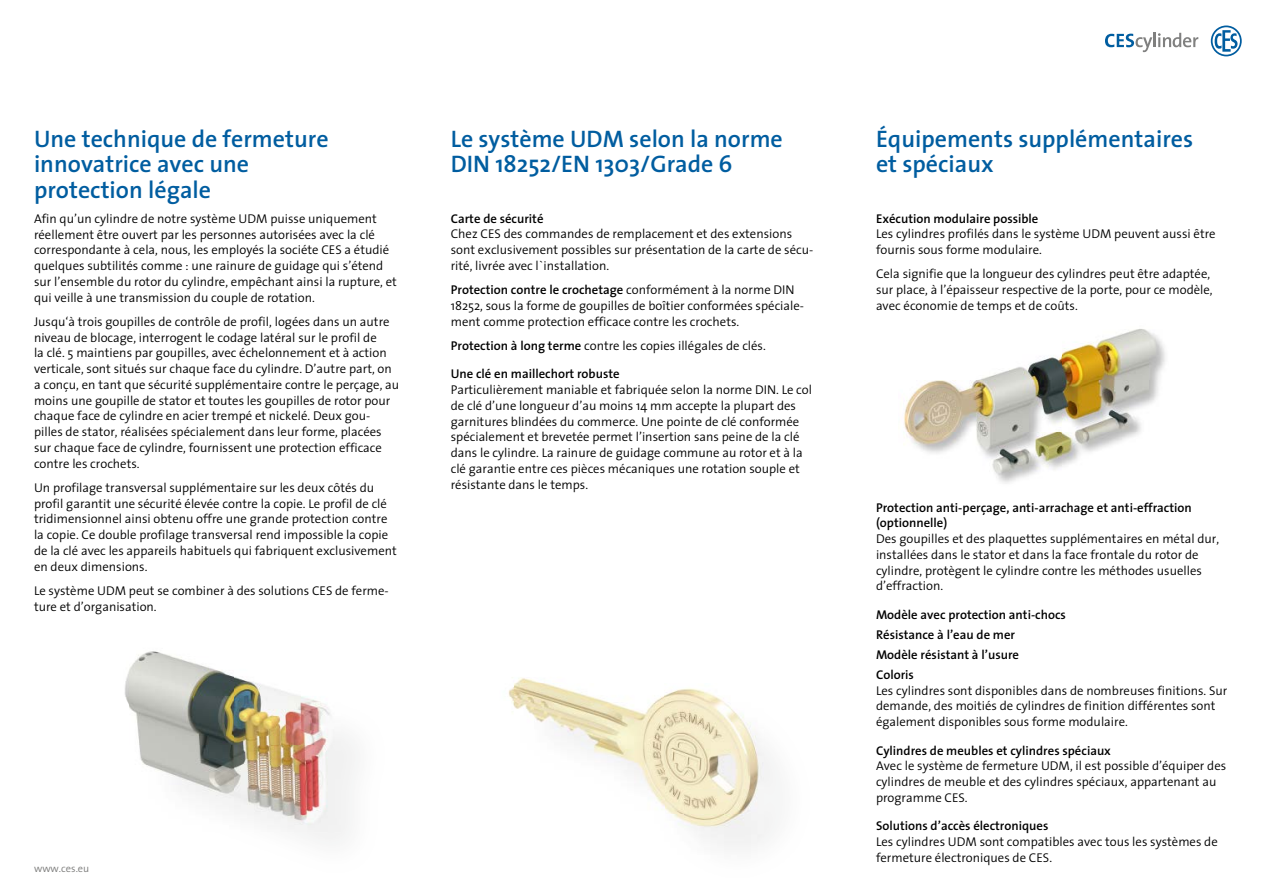
<style>
.page{position:relative;width:1263px;height:893px;background:#fff}
.page>*{position:absolute;margin:0;border:0;box-sizing:border-box;transform-origin:0 0}
.t1{font:600 24px/25.5px "The Sans";color:#005da0}
.t2{font:300 12.75px/15.8px "The Sans";color:#000}
.t3{font:600 12.75px/20px "The Sans";color:#000}
.t4{font:300 10.5px "The Sans";color:#7b7b7a}
.s1{font-weight:600}
</style>
<div class="page">
<svg style="left:1105px;top:34px;width:47px;height:18px"></svg>
<hr style="left:1153px;top:33px;width:3px;height:14px;background:#80807f">
<svg style="left:1158px;top:33px;width:40px;height:14px"></svg>
<svg style="left:1211px;top:26px;width:31px;height:30px"></svg>
<img style="left:904px;top:377px;width:256px;height:107px">
<img style="left:987px;top:329px;width:178px;height:48px">
<img style="left:167px;top:697px;width:188px;height:144px">
<img style="left:124px;top:651px;width:182px;height:46px">
<img style="left:126px;top:697px;width:41px;height:76px">
<img style="left:508px;top:678px;width:33px;height:24px">
<img style="left:515px;top:683px;width:249px;height:175px">
<h1 class="t1" style="left:34px;top:125px;width:296px">Une technique de fermeture innovatrice avec une protection légale</h1>
<h1 class="t1" style="left:451px;top:125px;width:334px">Le système UDM selon la norme<br>DIN 18252/EN 1303/Grade 6</h1>
<h1 class="t1" style="left:876px;top:125px;width:319px">Équipements supplémentaires et spéciaux</h1>
<p class="t2" style="left:34px;top:210px;width:364px">Afin qu’un cylindre de notre système UDM puisse uniquement réellement être ouvert par les personnes autorisées avec la clé correspondante à cela, nous, les employés la sociéte CES a étudié quelques subtilités comme : une rainure de guidage qui s’étend sur l’ensemble du rotor du cylindre, empêchant ainsi la rupture, et qui veille à une transmission du couple de rotation.</p>
<p class="t2" style="left:34px;top:313px;width:367px">Jusqu‘à trois goupilles de contrôle de profil, logées dans un autre niveau de blocage, interrogent le codage latéral sur le profil de<br>la clé. 5 maintiens par goupilles, avec échelonnement et à action verticale, sont situés sur chaque face du cylindre. D’autre part, on a conçu, en tant que sécurité supplémentaire contre le perçage, au moins une goupille de stator et toutes les goupilles de rotor pour chaque face de cylindre en acier trempé et nickelé. Deux gou&shy;pilles de stator, réalisées spécialement dans leur forme, placées sur chaque face de cylindre, fournissent une protection efficace contre les crochets.</p>
<p class="t2" style="left:34px;top:479px;width:364px">Un profilage transversal supplémentaire sur les deux côtés du profil garantit une sécurité élevée contre la copie. Le profil de clé tridimensionnel ainsi obtenu offre une grande protection contre la copie. Ce double profilage transversal rend impossible la copie de la clé avec les appareils habituels qui fabriquent exclusivement en deux dimensions.</p>
<p class="t2" style="left:34px;top:582px;width:356px">Le système UDM peut se combiner à des solutions CES de ferme&shy;ture et d’organisation.</p>
<p class="t3" style="left:451px;top:208px;width:94px">Carte de sécurité</p>
<p class="t2" style="left:451px;top:226px;width:364px">Chez CES des commandes de remplacement et des extensions sont exclusivement possibles sur présentation de la carte de sécu&shy;rité, livrée avec l`installation.</p>
<p class="t2" style="left:451px;top:282px;width:355px"><span class="s1">Protection contre le crochetage</span> conformément à la norme DIN<br>18252, sous la forme de goupilles de boîtier conformées spéciale&shy;ment comme protection efficace contre les crochets.</p>
<p class="t2" style="left:451px;top:337px;width:317px"><span class="s1">Protection à long terme</span> contre les copies illégales de clés.</p>
<p class="t3" style="left:451px;top:364px;width:170px">Une clé en maillechort robuste</p>
<p class="t2" style="left:451px;top:382px;width:363px">Particulièrement maniable et fabriquée selon la norme DIN. Le col de clé d’une longueur d’au moins 14 mm accepte la plupart des garnitures blindées du commerce. Une pointe de clé conformée spécialement et brevetée permet l’insertion sans peine de la clé dans le cylindre. La rainure de guidage commune au rotor et à la clé garantie entre ces pièces mécaniques une rotation souple et résistante dans le temps.</p>
<p class="t4" style="left:34px;top:860px;width:57px">www.ces.eu</p>
<p class="t3" style="left:876px;top:208px;width:164px">Exécution modulaire possible</p>
<p class="t2" style="left:876px;top:226px;width:341px">Les cylindres profilés dans le système UDM peuvent aussi être fournis sous forme modulaire.</p>
<p class="t2" style="left:876px;top:266px;width:338px">Cela signifie que la longueur des cylindres peut être adaptée, sur place, à l’épaisseur respective de la porte, pour ce modèle, avec économie de temps et de coûts.</p>
<p class="t3" style="left:876px;top:499px;width:317px;line-height:15.8px">Protection anti-perçage, anti-arrachage et anti-effraction (optionnelle)</p>
<p class="t2" style="left:876px;top:531px;width:345px">Des goupilles et des plaquettes supplémentaires en métal dur, installées dans le stator et dans la face frontale du rotor de cylindre, protègent le cylindre contre les méthodes usuelles d’effraction.</p>
<p class="t3" style="left:876px;top:604px;width:191px">Modèle avec protection anti-chocs<br>Résistance à l’eau de mer<br>Modèle résistant à l’usure<br>Coloris</p>
<p class="t2" style="left:876px;top:682px;width:353px">Les cylindres sont disponibles dans de nombreuses finitions. Sur demande, des moitiés de cylindres de finition différentes sont également disponibles sous forme modulaire.</p>
<p class="t3" style="left:876px;top:740px;width:236px">Cylindres de meubles et cylindres spéciaux</p>
<p class="t2" style="left:876px;top:758px;width:352px">Avec le système de fermeture UDM, il est possible d’équiper des cylindres de meuble et des cylindres spéciaux, appartenant au programme CES.</p>
<p class="t3" style="left:876px;top:816px;width:174px">Solutions d’accès électroniques</p>
<p class="t2" style="left:876px;top:834px;width:343px">Les cylindres UDM sont compatibles avec tous les systèmes de fermeture électroniques de CES.</p>
</div>
